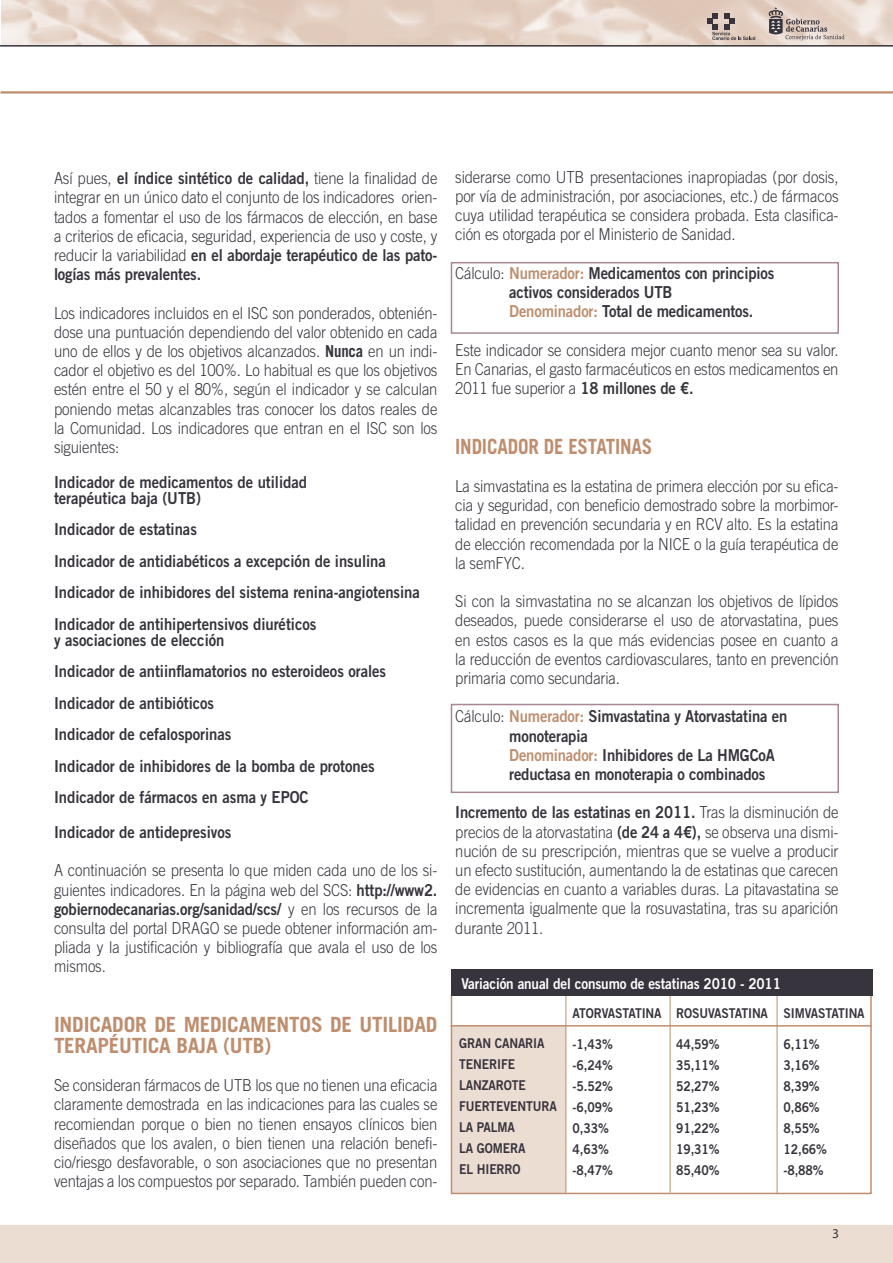
<style>
.page{position:relative;width:893px;height:1263px;background:#fff}
.page>*{position:absolute;margin:0;border:0;box-sizing:border-box;transform-origin:0 0}
.t1{font:700 21px/21px "Trade Gothic LT Std";letter-spacing:-.01em;color:#be8e6e}
.t2{font:700 21px "Trade Gothic LT Std";letter-spacing:-.01em;color:#be8e6e;scale:.9 1}
.t3{font:300 16.5px/19.2px "Trade Gothic LT Std";letter-spacing:-.01em;color:#38343d;text-align:justify;scale:.9 1}
.t4{font:16.5px/31.5px "Trade Gothic LT Std Bd 2";color:#38343d;scale:.9 1}
.t5{font:15px "Trade Gothic LT Std Bd 2";letter-spacing:-.01em;color:#fff;scale:.9 1}
.t6{font:13.5px/21px "Trade Gothic LT Std Bd 2";letter-spacing:-.01em;color:#38343d;scale:.9 1}
.t7{font:13.5px "Myriad Pro";color:#38343d}
.s1{font-family:"Trade Gothic LT Std";font-weight:300}
.s2{font-weight:700}
.s3{font-family:"Trade Gothic LT Std Bd 2";font-weight:400}
.s4{color:#be8e6e}
</style>
<div class="page">
<img style="left:1px;top:0;width:892px;height:45px">
<div style="left:0;top:1225px;width:893px;height:38px;background:#ecddd3"></div>
<hr style="left:0;top:45px;width:893px;height:2px;background:#38343d">
<svg style="left:707px;top:13px;width:48px;height:27px"></svg>
<svg style="left:769px;top:7px;width:76px;height:33px;background:#c4b5ac"></svg>
<hr style="left:0;top:91px;width:893px;height:3px;background:#be8e6e">
<div style="left:451px;top:1025px;width:115px;height:167px;background:#ecddd3"></div>
<div style="left:451px;top:994px;width:421px;height:200px;border:2px solid #be8e6e"></div>
<hr style="left:451px;top:1025px;width:421px;height:1px;background:#be8e6e">
<hr style="left:670px;top:995px;width:1px;height:197px;background:#be8e6e">
<hr style="left:777px;top:995px;width:1px;height:199px;background:#be8e6e">
<hr style="left:566px;top:995px;width:1px;height:198px;background:#be8e6e">
<div style="left:451px;top:262px;width:388px;height:72px;border:2px solid #a98796"></div>
<div style="left:451px;top:969px;width:422px;height:27px;background:#38343d"></div>
<div style="left:451px;top:704px;width:388px;height:89px;border:2px solid #a98796"></div>
<p class="t4" style="left:54px;top:162px;width:428px"><span class="s1">Así pues,</span> el índice sintético de calidad, <span class="s1">tiene la finalidad de</span></p>
<p class="t3" style="left:54px;top:188px;width:428px">integrar en un único dato el conjunto de los indicadores orien&shy;tados a fomentar el uso de los fármacos de elección, en base a criterios de eficacia, seguridad, experiencia de uso y coste, y</p>
<p class="t4" style="left:54px;top:245px;width:428px;line-height:19.2px"><span class="s1">reducir la variabilidad</span> en el abordaje terapéutico de las pato&shy;logías más prevalentes.</p>
<p class="t3" style="left:54px;top:303px;width:428px">Los indicadores incluidos en el ISC son ponderados, obtenién&shy;dose una puntuación dependiendo del valor obtenido en cada uno de ellos y de los objetivos alcanzados. <span class="s2">Nunca</span> en un indi&shy;cador el objetivo es del 100%. Lo habitual es que los objetivos estén entre el 50 y el 80%, según el indicador y se calculan poniendo metas alcanzables tras conocer los datos reales de la Comunidad. Los indicadores que entran en el ISC son los siguientes:</p>
<p class="t4" style="left:54px;top:474px;width:283px;line-height:15.8px">Indicador de medicamentos de utilidad terapéutica baja (UTB)</p>
<p class="t4" style="left:54px;top:513px;width:408px">Indicador de estatinas<br>Indicador de antidiabéticos a excepción de insulina Indicador de inhibidores del sistema renina-angiotensina Indicador de antihipertensivos diuréticos</p>
<p class="t4" style="left:54px;top:624px;width:371px">y asociaciones de elección<br>Indicador de antiinflamatorios no esteroideos orales Indicador de antibióticos<br>Indicador de cefalosporinas<br>Indicador de inhibidores de la bomba de protones Indicador de fármacos en asma y EPOC</p>
<p class="t4" style="left:54px;top:816px;width:199px">Indicador de antidepresivos</p>
<p class="t3" style="left:54px;top:861px;width:428px">A continuación se presenta lo que miden cada uno de los si&shy;guientes indicadores. En la página web del SCS: <span class="s3">http://www2.</span></p>
<p class="t4" style="left:54px;top:893px;width:428px">gobiernodecanarias.org/sanidad/scs/ <span class="s1">y en los recursos de la</span></p>
<p class="t3" style="left:54px;top:918px;width:428px">consulta del portal DRAGO se puede obtener información am&shy;pliada y la justificación y bibliografía que avala el uso de los mismos.</p>
<p class="t1" style="left:54px;top:1013px;width:385px">INDICADOR DE MEDICAMENTOS DE UTILIDAD<br>TERAPÉUTICA BAJA (UTB)</p>
<p class="t3" style="left:54px;top:1075px;width:428px">Se consideran fármacos de UTB los que no tienen una eficacia claramente demostrada en las indicaciones para las cuales se recomiendan porque o bien no tienen ensayos clínicos bien diseñados que los avalen, o bien tienen una relación benefi&shy;cio/riesgo desfavorable, o son asociaciones que no presentan ventajas a los compuestos por separado. También pueden con-</p>
<p class="t3" style="left:455px;top:167px;width:427px">siderarse como UTB presentaciones inapropiadas (por dosis, por vía de administración, por asociaciones, etc.) de fármacos cuya utilidad terapéutica se considera probada. Esta clasifica&shy;ción es otorgada por el Ministerio de Sanidad.</p>
<p class="t4" style="left:509px;top:263px;width:296px;line-height:19.2px;text-indent:-54px"><span class="s1">Cálculo:</span> <span class="s4">Numerador:</span> Medicamentos con principios activos considerados UTB<br><span class="s4">Denominador:</span> Total de medicamentos.</p>
<p class="t3" style="left:455px;top:340px;width:427px">Este indicador se considera mejor cuanto menor sea su valor.<br>En Canarias, el gasto farmacéuticos en estos medicamentos en 2011 fue superior a <span class="s3">18 millones de €.</span></p>
<p class="t2" style="left:455px;top:433px;width:220px">INDICADOR DE ESTATINAS</p>
<p class="t3" style="left:455px;top:476px;width:427px">La simvastatina es la estatina de primera elección por su efica&shy;cia y seguridad, con beneficio demostrado sobre la morbimor&shy;talidad en prevención secundaria y en RCV alto. Es la estatina de elección recomendada por la NICE o la guía terapéutica de la semFYC.</p>
<p class="t3" style="left:455px;top:591px;width:427px">Si con la simvastatina no se alcanzan los objetivos de lípidos deseados, puede considerarse el uso de atorvastatina, pues en estos casos es la que más evidencias posee en cuanto a la reducción de eventos cardiovasculares, tanto en prevención primaria como secundaria.</p>
<p class="t4" style="left:509px;top:707px;width:310px;line-height:19.2px;text-indent:-54px"><span class="s1">Cálculo:</span> <span class="s4">Numerador:</span> Simvastatina y Atorvastatina en monoterapia<br><span class="s4">Denominador:</span> Inhibidores de La HMGCoA reductasa en monoterapia o combinados</p>
<p class="t4" style="left:455px;top:796px;width:427px">Incremento de las estatinas en 2011. <span class="s1">Tras la disminución de</span></p>
<p class="t3" style="left:455px;top:822px;width:427px">precios de la atorvastatina <span class="s3">(de 24 a 4€),</span> se observa una dismi&shy;nución de su prescripción, mientras que se vuelve a producir un efecto sustitución, aumentando la de estatinas que carecen de evidencias en cuanto a variables duras. La pitavastatina se incrementa igualmente que la rosuvastatina, tras su aparición durante 2011.</p>
<p class="t5" style="left:461px;top:974px;width:357px">Variación anual del consumo de estatinas 2010 - 2011</p>
<p class="t6" style="left:459px;top:1032px;width:110px">GRAN CANARIA<br>TENERIFE<br>LANZAROTE<br>FUERTEVENTURA<br>LA PALMA<br>LA GOMERA<br>EL HIERRO</p>
<p class="t6" style="left:573px;top:1002px;width:100px">ATORVASTATINA</p>
<p class="t6" style="left:573px;top:1034px;width:46px">-1,43% -6,24% -5.52% -6,09%<br>0,33%<br>4,63% -8,47%</p>
<p class="t6" style="left:676px;top:1002px;width:104px">ROSUVASTATINA</p>
<p class="t6" style="left:676px;top:1034px;width:50px;text-align:justify">44,59% 35,11% 52,27% 51,23% 91,22% 19,31% 85,40%</p>
<p class="t6" style="left:783px;top:1002px;width:92px">SIMVASTATINA</p>
<p class="t6" style="left:783px;top:1034px;width:50px">6,11%<br>3,16%<br>8,39%<br>0,86%<br>8,55%<br>12,66% -8,88%</p>
<p class="t7" style="left:832px;top:1225px;width:8px">3</p>
</div>
